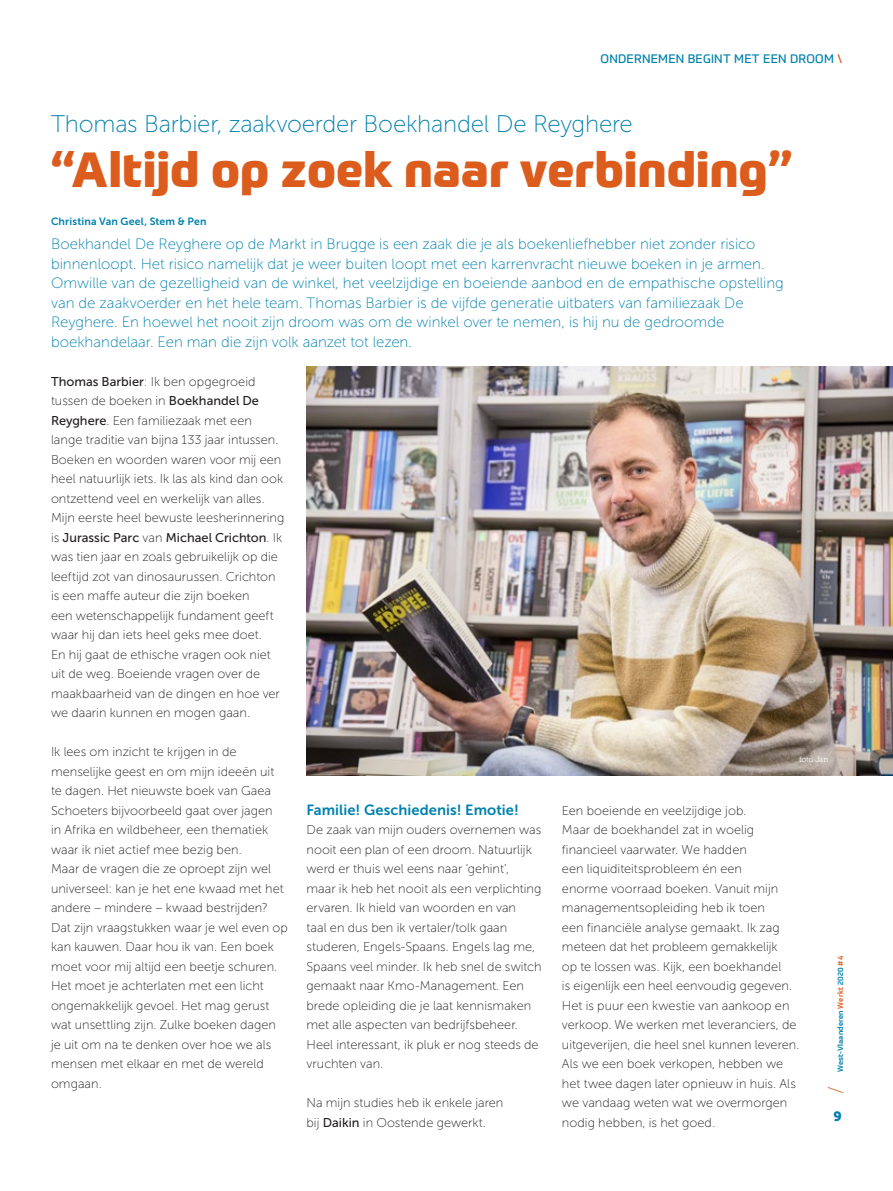
<style>
.page{position:relative;width:893px;height:1191px;background:#fff}
.page>*{position:absolute;margin:0;border:0;box-sizing:border-box;transform-origin:0 0}
._1__Grote_titel{font:800 48px "Prometo";letter-spacing:.005em;color:#db5c1c}
._4__Grote_intro{font:24px "Museo Sans 100";letter-spacing:-.01em;color:#0081ad}
.t1{font:100 21px "Prometo";color:#db5c1c}
._3__Intro{font:15px/19.5px "Museo Sans 100";color:#0081ad}
._6__Titel_in_body{font:14.7px "Museo Sans 700";letter-spacing:.005em;color:#0081ad}
.t2{font:13.5px "Museo Slab 900";color:#0081ad}
._5__Body{font:12.75px/19.5px "Museo Sans 100";color:#231f20}
.aanduiding{font:12px "Prometo";letter-spacing:.02em;color:#0081ad}
._2__Auteur_boven{font:10.5px "Museo Sans 700";letter-spacing:.015em;color:#0081ad}
.t3{font:500 7.5px "Prometo";letter-spacing:.02em;color:#0081ad}
.fotograaf{font:7.5px "Museo Slab 300";color:#fff}
.s1{color:#db5c1c}
.s2{font-family:"Museo Sans 500"}
</style>
<div class="page">
<img style="left:306px;top:366px;width:587px;height:410px">
<p class="aanduiding" style="left:601px;top:52px;width:243px">ONDERNEMEN BEGINT MET EEN DROOM <span class="s1">\</span></p>
<p class="_4__Grote_intro" style="left:51px;top:111px;width:583px">Thomas Barbier, zaakvoerder Boekhandel De Reyghere</p>
<p class="_1__Grote_titel" style="left:51px;top:139px;width:743px">“Altijd op zoek naar verbinding”</p>
<p class="_2__Auteur_boven" style="left:51px;top:216px;width:157px">Christina Van Geel, Stem &amp; Pen</p>
<p class="_3__Intro" style="left:51px;top:234px;width:734px">Boekhandel De Reyghere op de Markt in Brugge is een zaak die je als boekenliefhebber niet zonder risico binnenloopt. Het risico namelijk dat je weer buiten loopt met een karrenvracht nieuwe boeken in je armen.<br>Omwille van de gezelligheid van de winkel, het veelzijdige en boeiende aanbod en de empathische opstelling van de zaakvoerder en het hele team. Thomas Barbier is de vijfde generatie uitbaters van familiezaak De Reyghere. En hoewel het nooit zijn droom was om de winkel over te nemen, is hij nu de gedroomde boekhandelaar. Een man die zijn volk aanzet tot lezen.</p>
<p class="_5__Body" style="left:51px;top:372px;width:234px"><span class="s2">Thomas Barbier</span>: Ik ben opgegroeid tussen de boeken in <span class="s2">Boekhandel De Reyghere</span>. Een familiezaak met een lange traditie van bijna 133 jaar intussen.<br>Boeken en woorden waren voor mij een heel natuurlijk iets. Ik las als kind dan ook ontzettend veel en werkelijk van alles.</p>
<p class="_5__Body" style="left:51px;top:508px;width:235px">Mijn eerste heel bewuste leesherinnering is <span class="s2">Jurassic Parc</span> van <span class="s2">Michael Crichton</span>. Ik was tien jaar en zoals gebruikelijk op die leeftijd zot van dinosaurussen. Crichton is een maffe auteur die zijn boeken<br>een wetenschappelijk fundament geeft waar hij dan iets heel geks mee doet.<br>En hij gaat de ethische vragen ook niet uit de weg. Boeiende vragen over de maakbaarheid van de dingen en hoe ver we daarin kunnen en mogen gaan.</p>
<p class="_5__Body" style="left:51px;top:742px;width:238px">Ik lees om inzicht te krijgen in de menselijke geest en om mijn ideeën uit te dagen. Het nieuwste boek van Gaea Schoeters bijvoorbeeld gaat over jagen<br>in Afrika en wildbeheer, een thematiek waar ik niet actief mee bezig ben.<br>Maar de vragen die ze oproept zijn wel universeel: kan je het ene kwaad met het andere – mindere – kwaad bestrijden?<br>Dat zijn vraagstukken waar je wel even op kan kauwen. Daar hou ik van. Een boek moet voor mij altijd een beetje schuren.<br>Het moet je achterlaten met een licht ongemakkelijk gevoel. Het mag gerust wat unsettling zijn. Zulke boeken dagen je uit om na te denken over hoe we als mensen met elkaar en met de wereld omgaan.</p>
<p class="fotograaf" style="left:799px;top:755px;width:31px">foto Jan</p>
<p class="_6__Titel_in_body" style="left:306px;top:801px;width:214px">Familie! Geschiedenis! Emotie!</p>
<p class="_5__Body" style="left:306px;top:820px;width:237px">De zaak van mijn ouders overnemen was nooit een plan of een droom. Natuurlijk werd er thuis wel eens naar ‘gehint’,<br>maar ik heb het nooit als een verplichting ervaren. Ik hield van woorden en van<br>taal en dus ben ik vertaler/tolk gaan studeren, Engels-Spaans. Engels lag me, Spaans veel minder. Ik heb snel de switch gemaakt naar Kmo-Management. Een brede opleiding die je laat kennismaken met alle aspecten van bedrijfsbeheer.<br>Heel interessant, ik pluk er nog steeds de vruchten van.</p>
<p class="_5__Body" style="left:306px;top:1093px;width:198px">Na mijn studies heb ik enkele jaren bij <span class="s2">Daikin</span> in Oostende gewerkt.</p>
<p class="_5__Body" style="left:562px;top:801px;width:239px">Een boeiende en veelzijdige job.<br>Maar de boekhandel zat in woelig financieel vaarwater. We hadden<br>een liquiditeitsprobleem én een<br>enorme voorraad boeken. Vanuit mijn managementsopleiding heb ik toen<br>een financiële analyse gemaakt. Ik zag meteen dat het probleem gemakkelijk<br>op te lossen was. Kijk, een boekhandel<br>is eigenlijk een heel eenvoudig gegeven.<br>Het is puur een kwestie van aankoop en verkoop. We werken met leveranciers, de uitgeverijen, die heel snel kunnen leveren.<br>Als we een boek verkopen, hebben we het twee dagen later opnieuw in huis. Als we vandaag weten wat we overmorgen nodig hebben, is het goed.</p>
<p class="t3" style="left:836px;top:1072px;width:117px;rotate:-90deg">West-Vlaanderen <span class="s1">Werkt</span> 2020 <span class="s1">#4</span></p>
<h3 class="t1" style="left:823px;top:1094px;width:9px;rotate:-90deg">/</h3>
<p class="t2" style="left:834px;top:1108px;width:10px">9</p>
</div>
